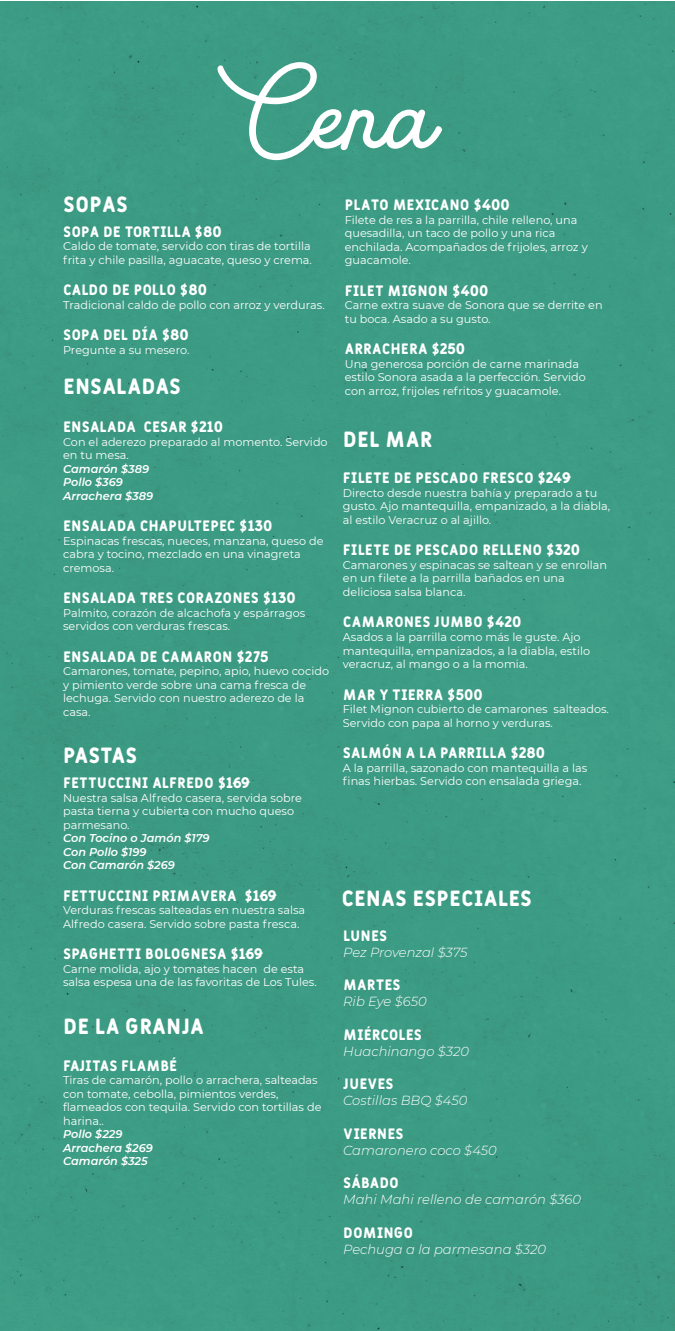
<style>
.page{position:relative;width:675px;height:1331px;background:#fff}
.page>*{position:absolute;margin:0;border:0;box-sizing:border-box;transform-origin:0 0}
.t1{font:21.88px "Fulbo Argenta";color:#fff}
.t2{font:15px "Fulbo Argenta";color:#fff}
.t3{font:italic 300 13.12px "Montserrat";color:#fff}
.t4{font:11.25px/13.5px "Montserrat";color:#fff}
.t5{font:italic 600 11.25px/13.5px "Montserrat";color:#fff}
</style>
<div class="page">
<div style="left:1px;top:1px;width:674px;height:1329px;background:#3c9b84"></div>
<svg style="left:217px;top:62px;width:225px;height:98px"></svg>
<h1 class="t1" style="left:63px;top:191px;width:66px">SOPAS</h1>
<h2 class="t2" style="left:63px;top:222px;width:160px">SOPA DE TORTILLA $80</h2>
<p class="t4" style="left:63px;top:239px;width:250px">Caldo de tomate, servido con tiras de tortilla frita y chile pasilla, aguacate, queso y crema.</p>
<h2 class="t2" style="left:63px;top:281px;width:145px">CALDO DE POLLO $80</h2>
<p class="t4" style="left:63px;top:297px;width:263px">Tradicional caldo de pollo con arroz y verduras.</p>
<h2 class="t2" style="left:63px;top:326px;width:127px">SOPA DEL DÍA $80</h2>
<p class="t4" style="left:63px;top:342px;width:128px">Pregunte a su mesero.</p>
<h1 class="t1" style="left:63px;top:373px;width:120px">ENSALADAS</h1>
<h2 class="t2" style="left:63px;top:418px;width:161px">ENSALADA CESAR $210</h2>
<p class="t4" style="left:63px;top:434px;width:266px">Con el aderezo preparado al momento. Servido en tu mesa.</p>
<p class="t5" style="left:63px;top:461px;width:92px">Camarón $389<br>Pollo $369<br>Arrachera $389</p>
<h2 class="t2" style="left:63px;top:517px;width:211px">ENSALADA CHAPULTEPEC $130</h2>
<p class="t4" style="left:63px;top:533px;width:262px">Espinacas frescas, nueces, manzana, queso de cabra y tocino, mezclado en una vinagreta cremosa.</p>
<h2 class="t2" style="left:63px;top:589px;width:234px">ENSALADA TRES CORAZONES $130</h2>
<p class="t4" style="left:63px;top:605px;width:244px">Palmito, corazón de alcachofa y espárragos servidos con verduras frescas.</p>
<h2 class="t2" style="left:63px;top:647px;width:207px">ENSALADA DE CAMARON $275</h2>
<p class="t4" style="left:63px;top:664px;width:267px">Camarones, tomate, pepino, apio, huevo cocido y pimiento verde sobre una cama fresca de lechuga. Servido con nuestro aderezo de la casa.</p>
<h1 class="t1" style="left:63px;top:742px;width:76px">PASTAS</h1>
<h2 class="t2" style="left:63px;top:773px;width:189px">FETTUCCINI ALFREDO $169</h2>
<p class="t4" style="left:63px;top:790px;width:240px">Nuestra salsa Alfredo casera, servida sobre pasta tierna y cubierta con mucho queso parmesano.</p>
<p class="t5" style="left:63px;top:830px;width:148px">Con Tocino o Jamón $179<br>Con Pollo $199<br>Con Camarón $269</p>
<h2 class="t2" style="left:63px;top:886px;width:215px">FETTUCCINI PRIMAVERA $169</h2>
<p class="t4" style="left:63px;top:903px;width:244px">Verduras frescas salteadas en nuestra salsa<br>Alfredo casera. Servido sobre pasta fresca.</p>
<h2 class="t2" style="left:63px;top:944px;width:201px">SPAGHETTI BOLOGNESA $169</h2>
<p class="t4" style="left:63px;top:961px;width:255px">Carne molida, ajo y tomates hacen de esta salsa espesa una de las favoritas de Los Tules.</p>
<h1 class="t1" style="left:63px;top:1012px;width:142px">DE LA GRANJA</h1>
<h2 class="t2" style="left:63px;top:1056px;width:116px">FAJITAS FLAMBÉ</h2>
<p class="t4" style="left:63px;top:1072px;width:260px">Tiras de camarón, pollo o arrachera, salteadas con tomate, cebolla, pimientos verdes, flameados con tequila. Servido con tortillas de harina..</p>
<p class="t5" style="left:63px;top:1126px;width:91px">Pollo $229<br>Arrachera $269<br>Camarón $325</p>
<h2 class="t2" style="left:345px;top:196px;width:167px">PLATO MEXICANO $400</h2>
<p class="t4" style="left:345px;top:212px;width:244px">Filete de res a la parrilla, chile relleno, una quesadilla, un taco de pollo y una rica enchilada. Acompañados de frijoles, arroz y guacamole.</p>
<h2 class="t2" style="left:345px;top:281px;width:145px">FILET MIGNON $400</h2>
<p class="t4" style="left:345px;top:298px;width:259px">Carne extra suave de Sonora que se derrite en tu boca. Asado a su gusto.</p>
<h2 class="t2" style="left:345px;top:340px;width:122px">ARRACHERA $250</h2>
<p class="t4" style="left:345px;top:356px;width:243px">Una generosa porción de carne marinada estilo Sonora asada a la perfección. Servido con arroz, frijoles refritos y guacamole.</p>
<h1 class="t1" style="left:343px;top:426px;width:91px">DEL MAR</h1>
<h2 class="t2" style="left:343px;top:469px;width:230px">FILETE DE PESCADO FRESCO $249</h2>
<p class="t4" style="left:343px;top:485px;width:269px">Directo desde nuestra bahía y preparado a tu gusto. Ajo mantequilla, empanizado, a la diabla, al estilo Veracruz o al ajillo.</p>
<h2 class="t2" style="left:343px;top:541px;width:239px">FILETE DE PESCADO RELLENO $320</h2>
<p class="t4" style="left:343px;top:557px;width:266px">Camarones y espinacas se saltean y se enrollan en un filete a la parrilla bañados en una deliciosa salsa blanca.</p>
<h2 class="t2" style="left:343px;top:613px;width:180px">CAMARONES JUMBO $420</h2>
<p class="t4" style="left:343px;top:629px;width:249px">Asados a la parrilla como más le guste. Ajo mantequilla, empanizados, a la diabla, estilo veracruz, al mango o a la momia.</p>
<h2 class="t2" style="left:343px;top:685px;width:141px">MAR Y TIERRA $500</h2>
<p class="t4" style="left:343px;top:701px;width:268px">Filet Mignon cubierto de camarones salteados.<br>Servido con papa al horno y verduras.</p>
<h2 class="t2" style="left:343px;top:743px;width:204px">SALMÓN A LA PARRILLA $280</h2>
<p class="t4" style="left:343px;top:760px;width:246px">A la parrilla, sazonado con mantequilla a las finas hierbas. Servido con ensalada griega.</p>
<h1 class="t1" style="left:342px;top:885px;width:192px">CENAS ESPECIALES</h1>
<h2 class="t2" style="left:343px;top:926px;width:46px">LUNES</h2>
<p class="t3" style="left:343px;top:942px;width:126px">Pez Provenzal $375</p>
<h2 class="t2" style="left:343px;top:975px;width:59px">MARTES</h2>
<p class="t3" style="left:343px;top:992px;width:85px">Rib Eye $650</p>
<h2 class="t2" style="left:343px;top:1025px;width:80px">MIÉRCOLES</h2>
<p class="t3" style="left:343px;top:1041px;width:127px">Huachinango $320</p>
<h2 class="t2" style="left:343px;top:1074px;width:52px">JUEVES</h2>
<p class="t3" style="left:343px;top:1091px;width:126px">Costillas BBQ $450</p>
<h2 class="t2" style="left:343px;top:1124px;width:62px">VIERNES</h2>
<p class="t3" style="left:343px;top:1140px;width:155px">Camaronero coco $450</p>
<h2 class="t2" style="left:343px;top:1173px;width:57px">SÁBADO</h2>
<p class="t3" style="left:343px;top:1190px;width:239px">Mahi Mahi relleno de camarón $360</p>
<h2 class="t2" style="left:343px;top:1223px;width:72px">DOMINGO</h2>
<p class="t3" style="left:343px;top:1239px;width:204px">Pechuga a la parmesana $320</p>
</div>
